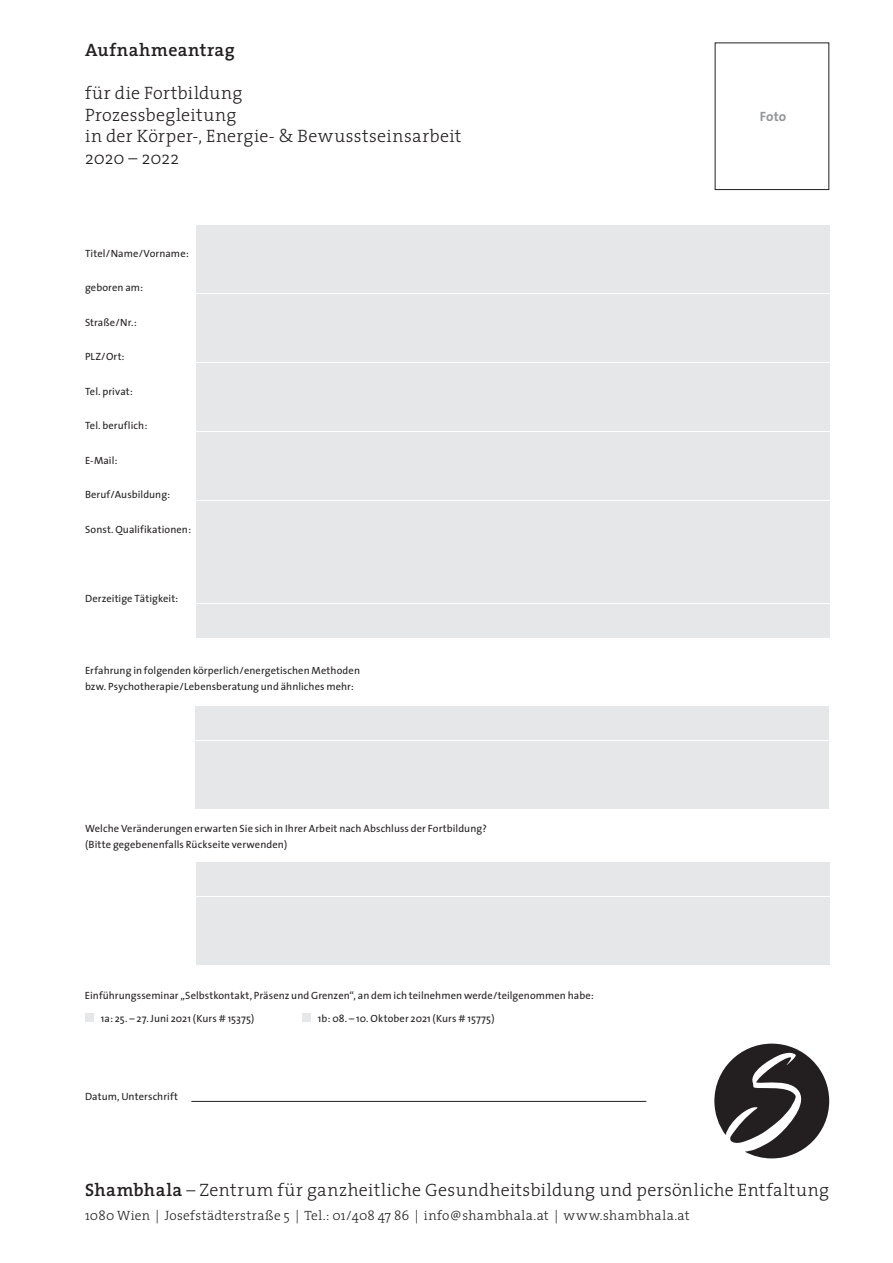
<style>
.page{position:relative;width:893px;height:1263px;background:#fff}
.page>*{position:absolute;margin:0;border:0;box-sizing:border-box;transform-origin:0 0}
.t1{font:300 18px/21.8px "The Serif";letter-spacing:.02em;color:#231f20}
.t2{font:600 18px "The Serif";letter-spacing:.03em;color:#231f20}
.t3{font:300 13.5px "The Serif";letter-spacing:.025em;color:#231f20}
.t4{font:700 13.5px "The Sans";color:#939598}
.t5{font:10.5px/15.8px "The Sans";letter-spacing:.005em;color:#231f20}
.s1{font-weight:600}
</style>
<div class="page">
<svg style="left:714px;top:1043px;width:115px;height:115px"></svg>
<div style="left:85px;top:1013px;width:9px;height:8px;background:#e6e7e9"></div>
<div style="left:302px;top:1013px;width:9px;height:8px;background:#e6e7e9"></div>
<div style="left:196px;top:225px;width:634px;height:34px;background:#e6e7e9"></div>
<div style="left:196px;top:260px;width:633px;height:33px;background:#e6e7e9"></div>
<div style="left:196px;top:294px;width:633px;height:33px;background:#e6e7e9"></div>
<div style="left:196px;top:329px;width:633px;height:33px;background:#e6e7e9"></div>
<div style="left:196px;top:363px;width:633px;height:33px;background:#e6e7e9"></div>
<div style="left:196px;top:398px;width:633px;height:33px;background:#e6e7e9"></div>
<div style="left:196px;top:432px;width:633px;height:33px;background:#e6e7e9"></div>
<div style="left:196px;top:466px;width:633px;height:34px;background:#e6e7e9"></div>
<div style="left:196px;top:501px;width:633px;height:33px;background:#e6e7e9"></div>
<div style="left:196px;top:535px;width:633px;height:33px;background:#e6e7e9"></div>
<div style="left:196px;top:570px;width:633px;height:33px;background:#e6e7e9"></div>
<div style="left:196px;top:604px;width:633px;height:33px;background:#e6e7e9"></div>
<div style="left:196px;top:706px;width:633px;height:34px;background:#e6e7e9"></div>
<div style="left:196px;top:741px;width:633px;height:33px;background:#e6e7e9"></div>
<div style="left:196px;top:775px;width:633px;height:34px;background:#e6e7e9"></div>
<div style="left:196px;top:863px;width:633px;height:33px;background:#e6e7e9"></div>
<div style="left:196px;top:897px;width:633px;height:33px;background:#e6e7e9"></div>
<div style="left:196px;top:931px;width:633px;height:34px;background:#e6e7e9"></div>
<hr style="left:191px;top:1101px;width:455px;height:1px;background:#231f20">
<h1 class="t2" style="left:85px;top:35px;width:151px">Aufnahmeantrag</h1>
<h1 class="t1" style="left:85px;top:81px;width:378px">für die Fortbildung<br>Prozessbegleitung<br>in der Körper-, Energie- &amp; Bewusstseinsarbeit<br>2020 – 2022</h1>
<p class="t5" style="left:85px;top:245px;width:105px">Titel/Name/Vorname:</p>
<p class="t5" style="left:85px;top:280px;width:60px">geboren am:</p>
<p class="t5" style="left:85px;top:314px;width:53px">Straße/Nr.:</p>
<p class="t5" style="left:85px;top:349px;width:41px">PLZ/Ort:</p>
<p class="t5" style="left:85px;top:383px;width:49px">Tel. privat:</p>
<p class="t5" style="left:85px;top:417px;width:64px">Tel. beruflich:</p>
<p class="t5" style="left:85px;top:452px;width:34px">E-Mail:</p>
<p class="t5" style="left:85px;top:486px;width:87px">Beruf/Ausbildung:</p>
<p class="t5" style="left:85px;top:521px;width:108px">Sonst. Qualifikationen:</p>
<p class="t5" style="left:85px;top:591px;width:95px">Derzeitige Tätigkeit:</p>
<p class="t5" style="left:85px;top:663px;width:277px">Erfahrung in folgenden körperlich/energetischen Methoden bzw. Psychotherapie/Lebensberatung und ähnliches mehr:</p>
<p class="t5" style="left:85px;top:820px;width:403px">Welche Veränderungen erwarten Sie sich in Ihrer Arbeit nach Abschluss der Fortbildung? (Bitte gegebenenfalls Rückseite verwenden)</p>
<p class="t5" style="left:101px;top:984px;width:495px;line-height:22.5px;text-indent:-16px">Einführungsseminar „Selbstkontakt, Präsenz und Grenzen“, an dem ich teilnehmen werde/teilgenommen habe:<br>1a: 25. – 27. Juni 2021 (Kurs # 15375)</p>
<p class="t5" style="left:318px;top:1010px;width:178px">1b: 08. – 10. Oktober 2021 (Kurs # 15775)</p>
<p class="t5" style="left:85px;top:1088px;width:95px">Datum, Unterschrift</p>
<p class="t4" style="left:760px;top:105px;width:28px">Foto</p>
<h1 class="t1" style="left:85px;top:1179px;width:745px"><span class="s1">Shambhala</span> – Zentrum für ganzheitliche Gesundheitsbildung und persönliche Entfaltung</h1>
<p class="t3" style="left:85px;top:1204px;width:606px">1080 Wien | Josefstädterstraße 5 | Tel.: 01/408 47 86 | info@shambhala.at | www.shambhala.at</p>
</div>
